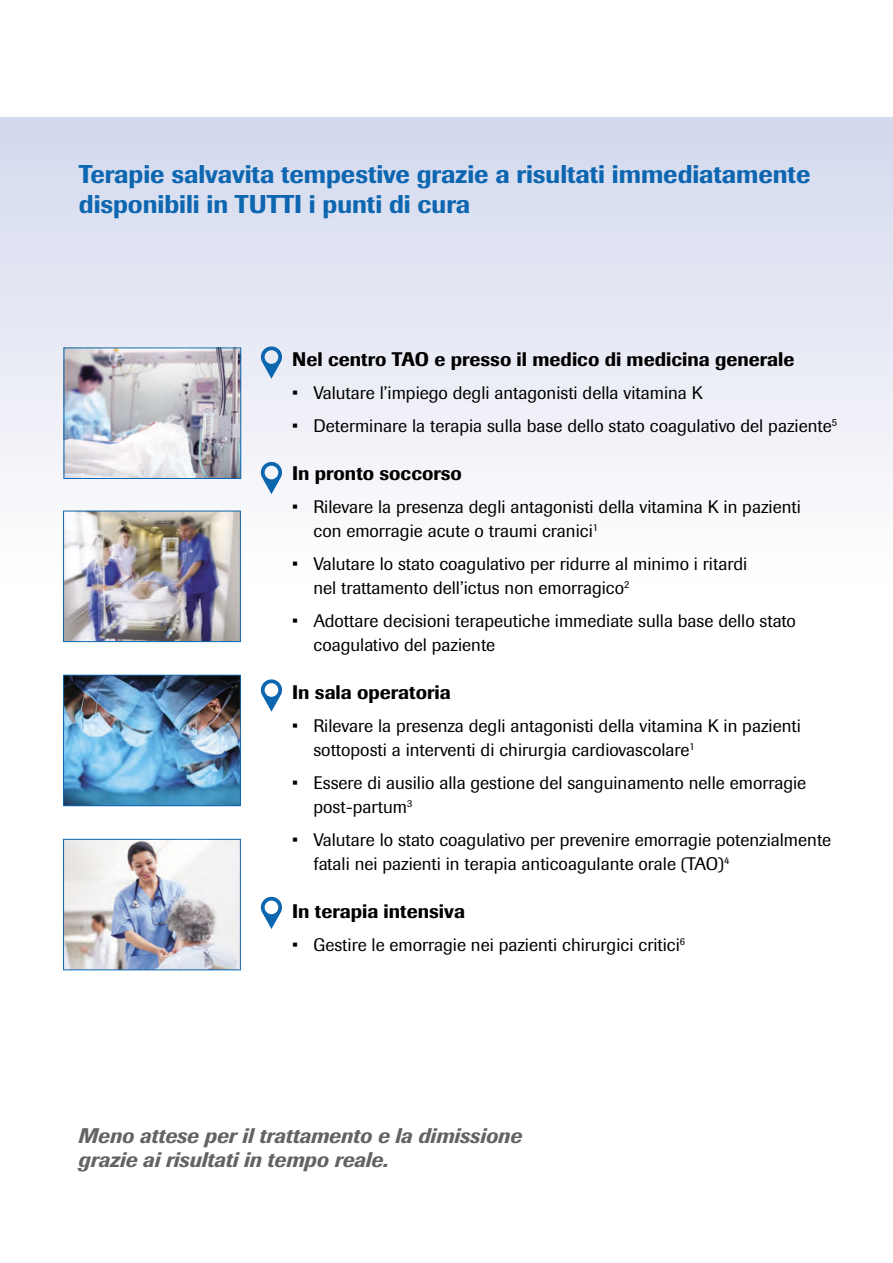
<style>
.page{position:relative;width:893px;height:1263px;background:#fff}
.page>*{position:absolute;margin:0;border:0;box-sizing:border-box;transform-origin:0 0}
.t1{font:500 25.5px/30px "Imago Pro";letter-spacing:-.005em;color:#0d66b0}
.t2{font:italic 500 21px/24px "Imago Pro";color:#636362}
.t3{font:500 19.5px "Imago Pro";color:#000}
.t4{font:18px/24px "Imago Pro";color:#000}
</style>
<div class="page">
<div style="left:0;top:117px;width:892px;height:688px;background:linear-gradient(to bottom,#d7dcee,#fff)"></div>
<img style="left:65px;top:513px;width:173px;height:127px">
<div style="left:63px;top:511px;width:177px;height:131px;border:1px solid #0d66b0"></div>
<img style="left:65px;top:841px;width:173px;height:127px">
<div style="left:63px;top:839px;width:177px;height:131px;border:1px solid #0d66b0"></div>
<img style="left:66px;top:350px;width:173px;height:127px">
<div style="left:64px;top:348px;width:177px;height:131px;border:1px solid #0d66b0"></div>
<img style="left:65px;top:677px;width:173px;height:127px">
<div style="left:63px;top:675px;width:177px;height:131px;border:1px solid #0d66b0"></div>
<svg style="left:261px;top:346px;width:21px;height:33px"></svg>
<svg style="left:261px;top:462px;width:21px;height:32px"></svg>
<svg style="left:261px;top:679px;width:21px;height:33px"></svg>
<svg style="left:261px;top:897px;width:21px;height:32px"></svg>
<h1 class="t1" style="left:79px;top:162px;width:733px">Terapie salvavita tempestive grazie a risultati immediatamente disponibili in TUTTI i punti di cura</h1>
<p class="t3" style="left:292px;top:353px;width:504px">Nel centro TAO e presso il medico di medicina generale</p>
<p class="t4" style="left:292px;top:383px;width:412px">• Valutare l’impiego degli antagonisti della vitamina K</p>
<p class="t4" style="left:292px;top:416px;width:546px">• Determinare la terapia sulla base dello stato coagulativo del paziente<sup>5</sup></p>
<p class="t3" style="left:292px;top:466px;width:171px">In pronto soccorso</p>
<p class="t4" style="left:313px;top:497px;width:489px;text-indent:-21px">• Rilevare la presenza degli antagonisti della vitamina K in pazienti con emorragie acute o traumi cranici<sup>1</sup></p>
<p class="t4" style="left:313px;top:554px;width:435px;text-indent:-21px">• Valutare lo stato coagulativo per ridurre al minimo i ritardi nel trattamento dell’ictus non emorragico<sup>2</sup></p>
<p class="t4" style="left:313px;top:611px;width:484px;text-indent:-21px">• Adottare decisioni terapeutiche immediate sulla base dello stato coagulativo del paziente</p>
<p class="t3" style="left:292px;top:685px;width:160px">In sala operatoria</p>
<p class="t4" style="left:313px;top:716px;width:489px;text-indent:-21px">• Rilevare la presenza degli antagonisti della vitamina K in pazienti sottoposti a interventi di chirurgia cardiovascolare<sup>1</sup></p>
<p class="t4" style="left:313px;top:772px;width:494px;text-indent:-21px">• Essere di ausilio alla gestione del sanguinamento nelle emorragie post-partum<sup>3</sup></p>
<p class="t4" style="left:313px;top:829px;width:519px;text-indent:-21px">• Valutare lo stato coagulativo per prevenire emorragie potenzialmente fatali nei pazienti in terapia anticoagulante orale (TAO)<sup>4</sup></p>
<p class="t3" style="left:292px;top:904px;width:174px">In terapia intensiva</p>
<p class="t4" style="left:292px;top:934px;width:394px">• Gestire le emorragie nei pazienti chirurgici critici<sup>6</sup></p>
<p class="t2" style="left:79px;top:1126px;width:445px">Meno attese per il trattamento e la dimissione grazie ai risultati in tempo reale.</p>
</div>
